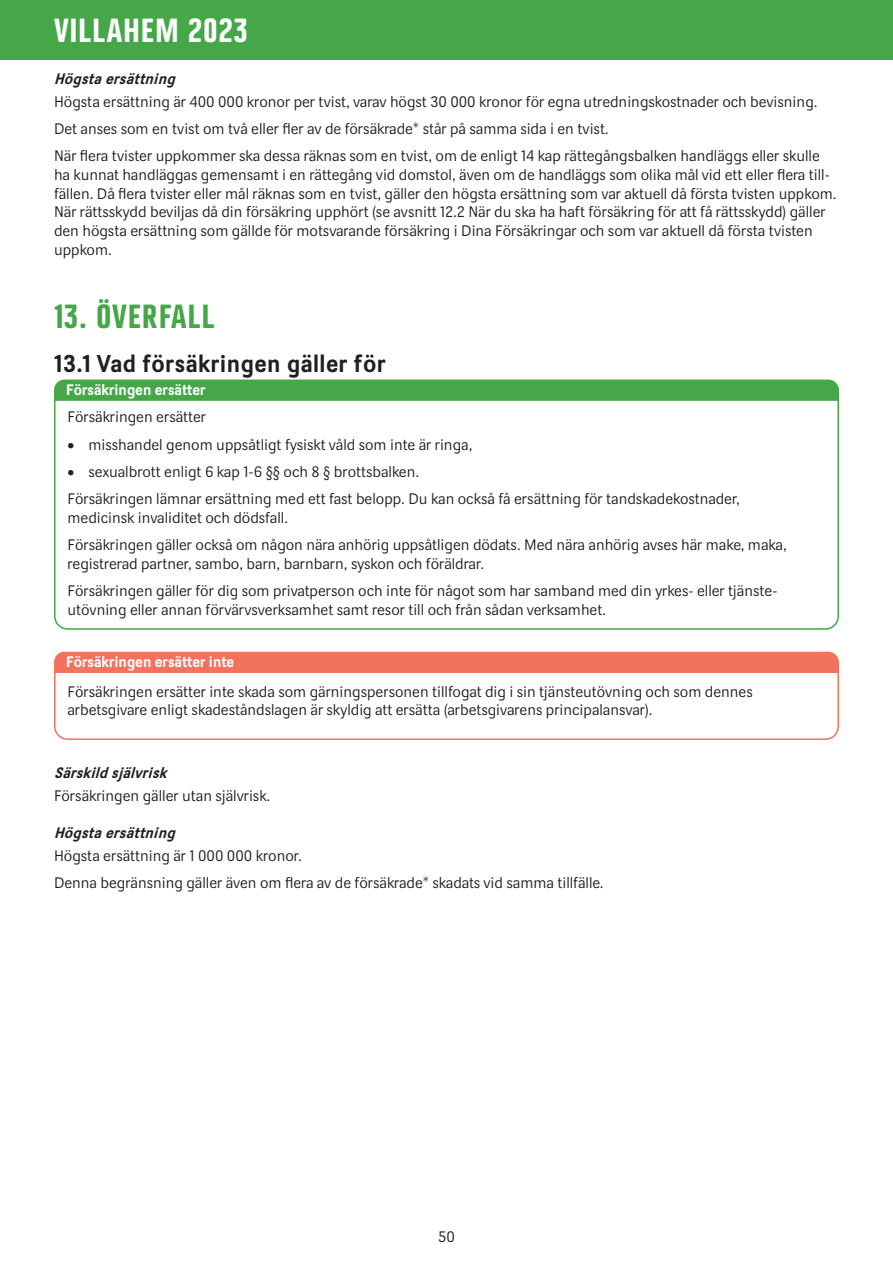
<style>
.page{position:relative;width:893px;height:1263px;background:#fff}
.page>*{position:absolute;margin:0;border:0;box-sizing:border-box;transform-origin:0 0}
.t1{font:33px "Dina Headline";letter-spacing:.02em;color:#fff}
.Villkor_rubrik_1{font:33px "Dina Headline";letter-spacing:.02em;color:#45a748}
.Villkor_rubrik_2{font:700 24px "Dina";letter-spacing:.02em;color:#231f20}
.t2{font:15px/18.8px "Dina";color:#231f20}
.Villkor_rubrik_5{font:italic 700 15px "Dina";color:#231f20}
.t3{font:700 15px "Dina";color:#fff}
</style>
<div class="page">
<div style="left:0;top:0;width:893px;height:60px;background:#45a748"></div>
<svg style="left:54px;top:379px;width:785px;height:22px;background:#4baa4e"></svg>
<div style="left:54px;top:662px;width:785px;height:78px;border:2px solid #f2725e;border-radius:13px"></div>
<div style="left:54px;top:652px;width:785px;height:21px;background:#f2725e"></div>
<h1 class="t1" style="left:54px;top:12px;width:195px">VILLAHEM 2023</h1>
<p class="Villkor_rubrik_5" style="left:54px;top:69px;width:127px">Högstaersättning</p>
<p class="t2" style="left:54px;top:92px;width:765px">Högsta ersättning är 400 000 kronor per tvist, varav högst 30 000 kronor för egna utredningskostnader och bevisning.</p>
<p class="t2" style="left:54px;top:119px;width:556px">Det anses som en tvist om två eller fler av de försäkrade* står på samma sida i en tvist.</p>
<p class="t2" style="left:54px;top:146px;width:784px">När flera tvister uppkommer ska dessa räknas som en tvist, om de enligt 14 kap rättegångsbalken handläggs eller skulle ha kunnat handläggas gemensamt i en rättegång vid domstol, även om de handläggs som olika mål vid ett eller flera till&shy;fällen. Då flera tvister eller mål räknas som en tvist, gäller den högsta ersättning som var aktuell då första tvisten uppkom.<br>När rättsskydd beviljas då din försäkring upphört (se avsnitt 12.2 När du ska ha haft försäkring för att få rättsskydd) gäller den högsta ersättning som gällde för motsvarande försäkring i Dina Försäkringar och som var aktuell då första tvisten uppkom.</p>
<p class="Villkor_rubrik_1" style="left:54px;top:298px;width:162px">13. ÖVERFALL</p>
<p class="Villkor_rubrik_2" style="left:54px;top:349px;width:333px">13.1 Vad försäkringen gäller för</p>
<p class="t2" style="left:68px;top:408px;width:140px">Försäkringen ersätter</p>
<p class="t2" style="left:68px;top:435px;width:406px">• misshandel genom uppsåtligt fysiskt våld som inte är ringa,</p>
<p class="t2" style="left:68px;top:462px;width:353px">• sexualbrott enligt 6 kap 1-6 §§ och 8 § brottsbalken.</p>
<p class="t2" style="left:68px;top:489px;width:674px">Försäkringen lämnar ersättning med ett fast belopp. Du kan också få ersättning för tandskadekostnader, medicinsk invaliditet och dödsfall.</p>
<p class="t2" style="left:68px;top:535px;width:721px">Försäkringen gäller också om någon nära anhörig uppsåtligen dödats. Med nära anhörig avses här make, maka, registrerad partner, sambo, barn, barnbarn, syskon och föräldrar.</p>
<p class="t2" style="left:68px;top:581px;width:711px">Försäkringen gäller för dig som privatperson och inte för något som har samband med din yrkes- eller tjänste&shy;utövning eller annan förvärvsverksamhet samt resor till och från sådan verksamhet.</p>
<p class="t3" style="left:66px;top:381px;width:141px">Försäkringen ersätter</p>
<p class="t3" style="left:66px;top:653px;width:170px">Försäkringen ersätter inte</p>
<p class="t2" style="left:68px;top:682px;width:687px">Försäkringen ersätter inte skada som gärningspersonen tillfogat dig i sin tjänsteutövning och som dennes arbetsgivare enligt skadeståndslagen är skyldig att ersätta (arbetsgivarens principalansvar).</p>
<p class="Villkor_rubrik_5" style="left:54px;top:763px;width:119px">Särskild självrisk</p>
<p class="t2" style="left:54px;top:786px;width:218px">Försäkringen gäller utan självrisk.</p>
<p class="Villkor_rubrik_5" style="left:54px;top:823px;width:127px">Högstaersättning</p>
<p class="t2" style="left:54px;top:846px;width:249px">Högsta ersättning är 1 000 000 kronor.</p>
<p class="t2" style="left:54px;top:873px;width:551px">Denna begränsning gäller även om flera av de försäkrade* skadats vid samma tillfälle.</p>
<p class="t2" style="left:438px;top:1227px;width:18px">50</p>
</div>
